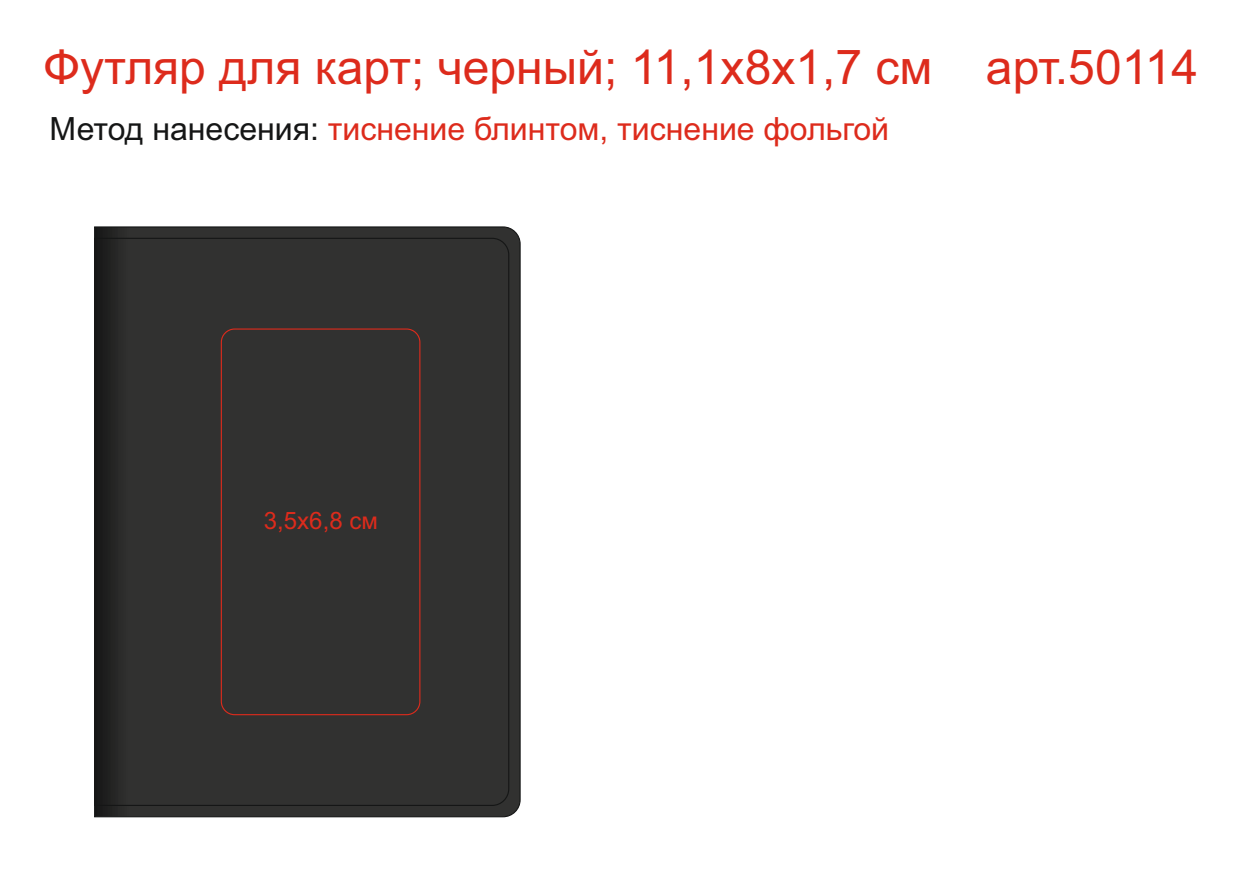
<style>
.page{position:relative;width:1248px;height:879px;background:#fff}
.page>*{position:absolute;margin:0;border:0;box-sizing:border-box;transform-origin:0 0}
.t1{font:48px "Arial";color:#dd2b1c}
.t2{font:32px "Arial";color:#dd2b1c}
.t3{font:24px "Arial";color:#dd2b1c}
.s1{color:#151616}
</style>
<div class="page">
<svg style="left:94px;top:226px;width:427px;height:592px;background:#373736"></svg>
<svg style="left:94px;top:237px;width:416px;height:569px;background:#302f2e"></svg>
<div style="left:221px;top:328px;width:199px;height:387px;border:1px solid #dd2b1c;border-radius:13px"></div>
<h1 class="t1" style="left:44px;top:49px;width:1155px">Футляр для карт; черный; 11,1х8х1,7 см арт.50114</h1>
<p class="t2" style="left:50px;top:117px;width:840px"><span class="s1">Метод нанесения:</span> тиснение блинтом, тиснение фольгой</p>
<p class="t3" style="left:264px;top:511px;width:115px">3,5х6,8 см</p>
</div>
